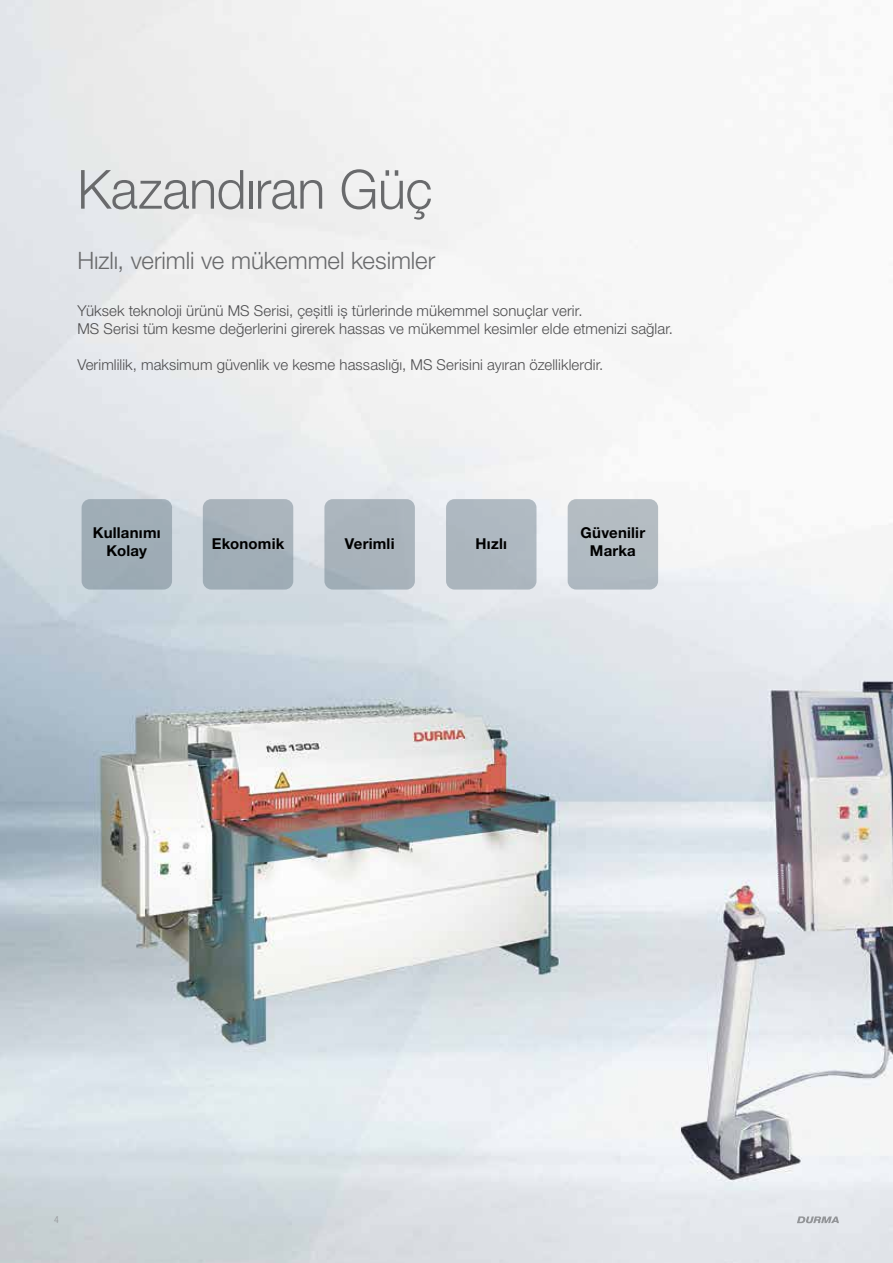
<style>
.page{position:relative;width:893px;height:1263px;background:#fff}
.page>*{position:absolute;margin:0;border:0;box-sizing:border-box;transform-origin:0 0}
.t1{font:300 54px "Helvetica Neue LT Pro";letter-spacing:-.005em;color:#696a6c;scale:.96 1}
.t2{font:300 24px "Helvetica Neue LT Pro";letter-spacing:-.005em;color:#696a6c}
.t3{font:300 15px/18px "Helvetica Neue LT Pro";letter-spacing:.005em;color:#4d4d4f}
.t4{font:700 15px/18px "Helvetica Neue LT Pro";letter-spacing:.015em;color:#000;text-align:center}
.t5{font:300 condensed 9.75px "Helvetica Neue LT Pro";color:#939598}
</style>
<div class="page">
<img style="left:0;top:0;width:893px;height:1263px">
<div style="left:82px;top:499px;width:90px;height:90px;background:#9fadb6;border-radius:9px"></div>
<div style="left:446px;top:499px;width:90px;height:90px;background:#aeb8c1;border-radius:9px"></div>
<div style="left:324px;top:499px;width:91px;height:90px;background:#a9b3bb;border-radius:9px"></div>
<div style="left:203px;top:499px;width:90px;height:90px;background:#a1aeb7;border-radius:9px"></div>
<div style="left:568px;top:499px;width:90px;height:90px;background:#b3bcc2;border-radius:9px"></div>
<svg style="left:797px;top:1216px;width:42px;height:7px"></svg>
<h1 class="t1" style="left:77px;top:156px;width:371px">Kazandıran Güç</h1>
<h2 class="t2" style="left:77px;top:246px;width:360px">Hızlı, verimli ve mükemmel kesimler</h2>
<p class="t3" style="left:77px;top:301px;width:597px">Yüksek teknoloji ürünü MS Serisi, çeşitli iş türlerinde mükemmel sonuçlar verir.<br>MS Serisi tüm kesme değerlerini girerek hassas ve mükemmel kesimler elde etmenizi sağlar.</p>
<p class="t3" style="left:77px;top:355px;width:528px">Verimlilik, maksimum güvenlik ve kesme hassaslığı, MS Serisini ayıran özelliklerdir.</p>
<p class="t4" style="left:93px;top:524px;width:69px">Kullanımı<br>Kolay</p>
<p class="t4" style="left:212px;top:535px;width:74px">Ekonomik</p>
<p class="t4" style="left:345px;top:535px;width:51px">Verimli</p>
<p class="t4" style="left:476px;top:535px;width:33px">Hızlı</p>
<p class="t4" style="left:581px;top:524px;width:66px">Güvenilir<br>Marka</p>
<p class="t5" style="left:54px;top:1214px;width:6px">4</p>
</div>
